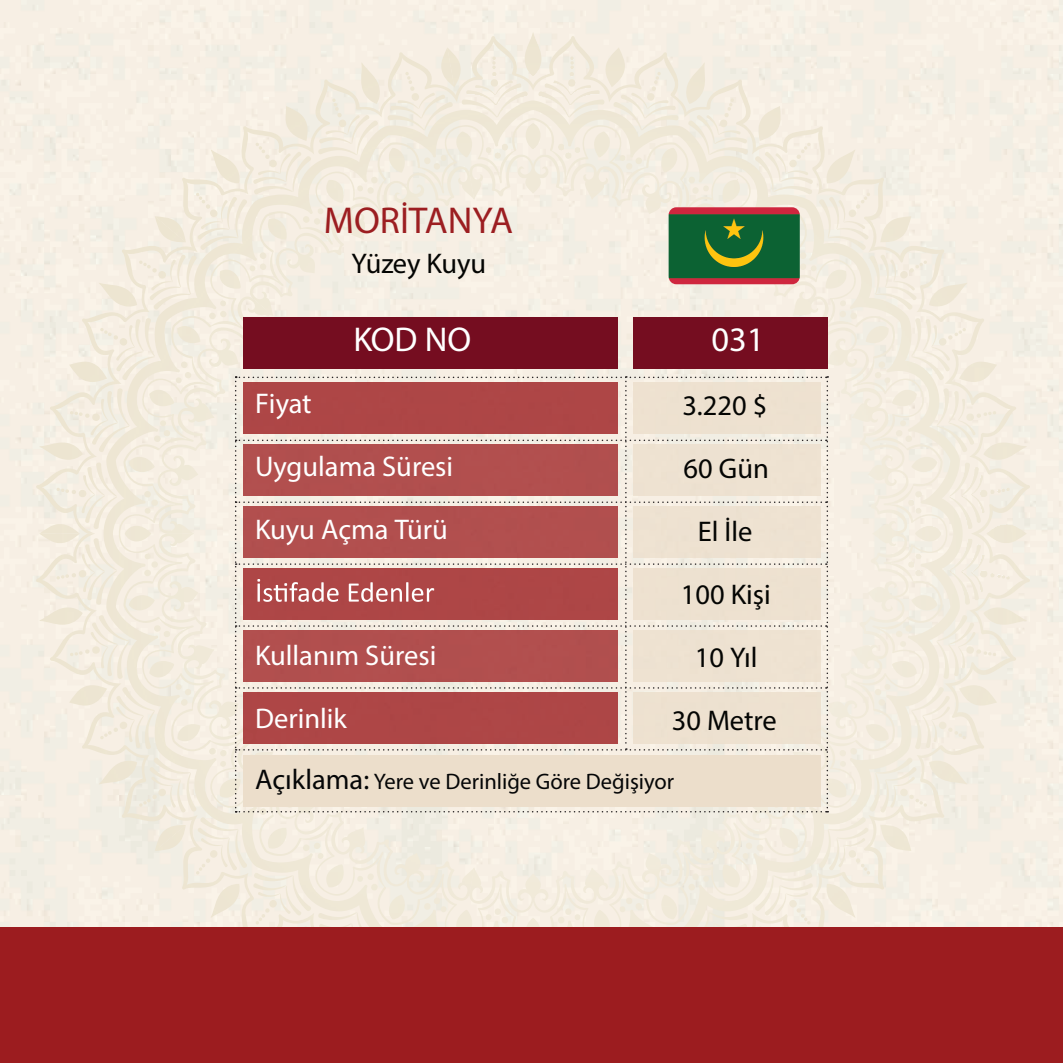
<style>
.page{position:relative;width:1063px;height:1063px;background:#fff}
.page>*{position:absolute;margin:0;border:0;box-sizing:border-box;transform-origin:0 0}
.t1{font:300 37.5px "Calibri";color:#9c1e21}
.t2{font:700 34.5px "Calibri";color:#fff}
.t3{font:28.5px "Calibri";color:#fff}
.t4{font:28.5px "Calibri";color:#040503}
.t5{font:300 28.5px "Calibri";letter-spacing:-.005em;color:#040503}
.t6{font:300 22.5px "Calibri";color:#050607}
.s1{font-weight:400;font-size:28.5px}
</style>
<div class="page">
<div style="left:0;top:0;width:1063px;height:928px;background:#f7efe4"></div>
<img style="left:605px;top:47px;width:21px;height:40px">
<img style="left:571px;top:100px;width:34px;height:10px">
<img style="left:39px;top:524px;width:41px;height:10px">
<img style="left:95px;top:486px;width:8px;height:10px">
<img style="left:81px;top:495px;width:14px;height:18px">
<img style="left:85px;top:496px;width:18px;height:27px">
<img style="left:93px;top:497px;width:10px;height:32px">
<img style="left:83px;top:486px;width:12px;height:9px">
<svg style="left:56px;top:488px;width:31px;height:9px"></svg>
<img style="left:103px;top:110px;width:860px;height:818px">
<img style="left:36px;top:534px;width:421px;height:394px">
<img style="left:318px;top:923px;width:34px;height:5px">
<img style="left:317px;top:912px;width:40px;height:8px">
<img style="left:523px;top:918px;width:20px;height:10px">
<svg style="left:557px;top:908px;width:24px;height:15px"></svg>
<img style="left:453px;top:910px;width:22px;height:18px">
<svg style="left:485px;top:908px;width:24px;height:15px"></svg>
<img style="left:36px;top:36px;width:535px;height:450px">
<img style="left:657px;top:895px;width:24px;height:24px">
<img style="left:687px;top:913px;width:23px;height:15px">
<img style="left:696px;top:924px;width:19px;height:4px">
<svg style="left:687px;top:874px;width:23px;height:16px"></svg>
<img style="left:715px;top:923px;width:33px;height:5px">
<img style="left:709px;top:912px;width:40px;height:8px">
<img style="left:591px;top:910px;width:22px;height:18px">
<svg style="left:618px;top:898px;width:25px;height:14px"></svg>
<img style="left:828px;top:779px;width:20px;height:19px">
<img style="left:777px;top:828px;width:25px;height:21px">
<img style="left:818px;top:830px;width:15px;height:38px">
<img style="left:828px;top:838px;width:13px;height:32px">
<img style="left:826px;top:884px;width:29px;height:34px">
<img style="left:844px;top:839px;width:22px;height:7px">
<img style="left:837px;top:828px;width:32px;height:11px">
<img style="left:828px;top:817px;width:39px;height:14px">
<img style="left:838px;top:845px;width:9px;height:22px">
<svg style="left:847px;top:850px;width:24px;height:24px"></svg>
<img style="left:720px;top:864px;width:24px;height:23px">
<img style="left:760px;top:926px;width:22px;height:2px">
<img style="left:773px;top:873px;width:40px;height:8px">
<img style="left:780px;top:883px;width:34px;height:7px">
<svg style="left:741px;top:843px;width:24px;height:16px"></svg>
<img style="left:781px;top:894px;width:6px;height:20px">
<img style="left:764px;top:886px;width:17px;height:29px">
<img style="left:754px;top:876px;width:21px;height:35px">
<img style="left:786px;top:892px;width:23px;height:5px">
<svg style="left:788px;top:900px;width:23px;height:24px"></svg>
<img style="left:866px;top:724px;width:23px;height:17px">
<img style="left:923px;top:696px;width:27px;height:20px">
<img style="left:876px;top:758px;width:37px;height:16px">
<img style="left:869px;top:773px;width:12px;height:39px">
<img style="left:911px;top:595px;width:26px;height:15px">
<img style="left:892px;top:661px;width:25px;height:16px">
<img style="left:937px;top:426px;width:31px;height:26px">
<img style="left:983px;top:443px;width:44px;height:17px">
<img style="left:960px;top:399px;width:6px;height:21px">
<img style="left:950px;top:391px;width:10px;height:32px">
<img style="left:937px;top:388px;width:13px;height:38px">
<svg style="left:966px;top:411px;width:30px;height:10px"></svg>
<img style="left:866px;top:326px;width:23px;height:17px">
<img style="left:886px;top:287px;width:31px;height:13px">
<img style="left:929px;top:283px;width:38px;height:23px">
<img style="left:890px;top:260px;width:7px;height:22px">
<img style="left:880px;top:255px;width:10px;height:32px">
<img style="left:869px;top:256px;width:13px;height:38px">
<svg style="left:900px;top:261px;width:27px;height:17px"></svg>
<img style="left:892px;top:390px;width:25px;height:16px">
<img style="left:959px;top:362px;width:38px;height:20px">
<img style="left:911px;top:318px;width:11px;height:38px">
<img style="left:922px;top:319px;width:10px;height:32px">
<svg style="left:875px;top:362px;width:16px;height:21px"></svg>
<img style="left:931px;top:325px;width:7px;height:22px">
<svg style="left:938px;top:328px;width:28px;height:18px"></svg>
<img style="left:959px;top:685px;width:38px;height:21px">
<img style="left:911px;top:711px;width:12px;height:38px">
<img style="left:922px;top:716px;width:10px;height:32px">
<img style="left:929px;top:761px;width:38px;height:23px">
<svg style="left:874px;top:684px;width:17px;height:22px"></svg>
<img style="left:932px;top:707px;width:18px;height:13px">
<img style="left:911px;top:687px;width:34px;height:24px">
<img style="left:931px;top:720px;width:7px;height:22px">
<svg style="left:938px;top:722px;width:28px;height:17px"></svg>
<img style="left:880px;top:825px;width:31px;height:26px">
<img style="left:886px;top:767px;width:31px;height:14px">
<svg style="left:839px;top:748px;width:18px;height:19px"></svg>
<img style="left:891px;top:785px;width:6px;height:23px">
<img style="left:880px;top:780px;width:11px;height:32px">
<img style="left:894px;top:777px;width:21px;height:9px">
<svg style="left:899px;top:789px;width:29px;height:18px"></svg>
<img style="left:983px;top:607px;width:44px;height:18px">
<svg style="left:966px;top:646px;width:30px;height:10px"></svg>
<img style="left:937px;top:615px;width:31px;height:26px">
<img style="left:949px;top:623px;width:26px;height:22px">
<svg style="left:896px;top:625px;width:16px;height:22px"></svg>
<img style="left:960px;top:647px;width:6px;height:21px">
<img style="left:950px;top:645px;width:10px;height:31px">
<img style="left:937px;top:641px;width:13px;height:38px">
<img style="left:958px;top:632px;width:18px;height:15px">
<img style="left:911px;top:457px;width:26px;height:6px">
<img style="left:949px;top:423px;width:25px;height:22px">
<svg style="left:896px;top:420px;width:16px;height:22px"></svg>
<img style="left:958px;top:420px;width:18px;height:15px">
<img style="left:825px;top:270px;width:23px;height:19px">
<img style="left:880px;top:216px;width:31px;height:26px">
<img style="left:876px;top:294px;width:37px;height:16px">
<svg style="left:839px;top:300px;width:19px;height:19px"></svg>
<img style="left:894px;top:281px;width:21px;height:9px">
<img style="left:932px;top:347px;width:18px;height:4px">
<img style="left:923px;top:351px;width:27px;height:20px">
<img style="left:911px;top:356px;width:33px;height:24px">
<img style="left:757px;top:106px;width:25px;height:35px">
<img style="left:800px;top:219px;width:2px;height:20px">
<img style="left:773px;top:186px;width:40px;height:8px">
<img style="left:780px;top:177px;width:34px;height:7px">
<img style="left:826px;top:150px;width:29px;height:33px">
<img style="left:781px;top:153px;width:6px;height:20px">
<img style="left:764px;top:152px;width:17px;height:29px">
<img style="left:754px;top:156px;width:21px;height:36px">
<img style="left:786px;top:170px;width:23px;height:5px">
<svg style="left:788px;top:143px;width:23px;height:24px"></svg>
<img style="left:818px;top:199px;width:15px;height:39px">
<img style="left:828px;top:197px;width:13px;height:32px">
<svg style="left:800px;top:252px;width:18px;height:19px"></svg>
<img style="left:844px;top:221px;width:22px;height:7px">
<img style="left:837px;top:228px;width:32px;height:12px">
<img style="left:828px;top:236px;width:39px;height:14px">
<img style="left:838px;top:200px;width:9px;height:22px">
<svg style="left:847px;top:193px;width:24px;height:24px"></svg>
<img style="left:657px;top:148px;width:24px;height:25px">
<img style="left:642px;top:115px;width:37px;height:15px">
<img style="left:645px;top:106px;width:31px;height:12px">
<img style="left:685px;top:63px;width:22px;height:41px">
<svg style="left:618px;top:155px;width:25px;height:15px"></svg>
<img style="left:631px;top:93px;width:17px;height:16px">
<img style="left:620px;top:95px;width:25px;height:23px">
<img style="left:612px;top:102px;width:30px;height:28px">
<img style="left:648px;top:100px;width:21px;height:9px">
<svg style="left:645px;top:72px;width:17px;height:29px"></svg>
<img style="left:720px;top:180px;width:24px;height:23px">
<img style="left:687px;top:121px;width:23px;height:34px">
<img style="left:696px;top:115px;width:19px;height:28px">
<svg style="left:687px;top:177px;width:23px;height:17px"></svg>
<img style="left:719px;top:130px;width:22px;height:5px">
<img style="left:715px;top:137px;width:33px;height:7px">
<img style="left:709px;top:147px;width:40px;height:8px">
<img style="left:706px;top:115px;width:13px;height:19px">
<svg style="left:718px;top:99px;width:17px;height:28px"></svg>
<img style="left:592px;top:131px;width:21px;height:26px">
<img style="left:357px;top:121px;width:21px;height:34px">
<img style="left:352px;top:115px;width:18px;height:29px">
<svg style="left:332px;top:99px;width:14px;height:28px"></svg>
<svg style="left:357px;top:177px;width:21px;height:17px"></svg>
<img style="left:319px;top:137px;width:33px;height:7px">
<img style="left:318px;top:147px;width:39px;height:8px">
<img style="left:348px;top:115px;width:12px;height:19px">
<img style="left:440px;top:47px;width:14px;height:40px">
<svg style="left:423px;top:155px;width:24px;height:15px"></svg>
<img style="left:390px;top:106px;width:31px;height:12px">
<img style="left:419px;top:93px;width:16px;height:16px">
<img style="left:424px;top:102px;width:29px;height:28px">
<svg style="left:405px;top:72px;width:14px;height:29px"></svg>
<img style="left:908px;top:463px;width:119px;height:97px">
<img style="left:475px;top:32px;width:116px;height:73px">
<img style="left:669px;top:207px;width:131px;height:77px">
<div style="left:243px;top:317px;width:375px;height:52px;background:#750d20"></div>
<div style="left:634px;top:317px;width:194px;height:52px;background:#750d20"></div>
<svg style="left:235px;top:376px;width:593px;height:439px;background:#d19e96"></svg>
<div style="left:0;top:928px;width:1063px;height:135px;background:#9c1c1f"></div>
<h1 class="t1" style="left:324px;top:197px;width:191px">MORİTANYA</h1>
<p class="t5" style="left:352px;top:246px;width:136px">Yüzey Kuyu</p>
<p class="t2" style="left:353px;top:318px;width:119px">KOD NO</p>
<p class="t2" style="left:712px;top:318px;width:55px">031</p>
<p class="t3" style="left:255px;top:385px;width:58px">Fiyat</p>
<p class="t3" style="left:255px;top:448px;width:200px">Uygulama Süresi</p>
<p class="t3" style="left:255px;top:511px;width:194px">Kuyu Açma Türü</p>
<p class="t3" style="left:255px;top:637px;width:183px">Kullanım Süresi</p>
<p class="t3" style="left:255px;top:700px;width:93px">Derinlik</p>
<p class="t4" style="left:682px;top:388px;width:87px">3.220 $</p>
<p class="t4" style="left:684px;top:451px;width:87px">60 Gün</p>
<p class="t4" style="left:698px;top:514px;width:56px">El İle</p>
<p class="t4" style="left:681px;top:577px;width:91px">100 Kişi</p>
<p class="t4" style="left:695px;top:640px;width:64px">10 Yıl</p>
<p class="t4" style="left:672px;top:703px;width:106px">30 Metre</p>
<p class="t6" style="left:255px;top:767px;width:421px"><span class="s1">Açıklama:</span> Yere ve Derinliğe Göre Değişiyor</p>
</div>
